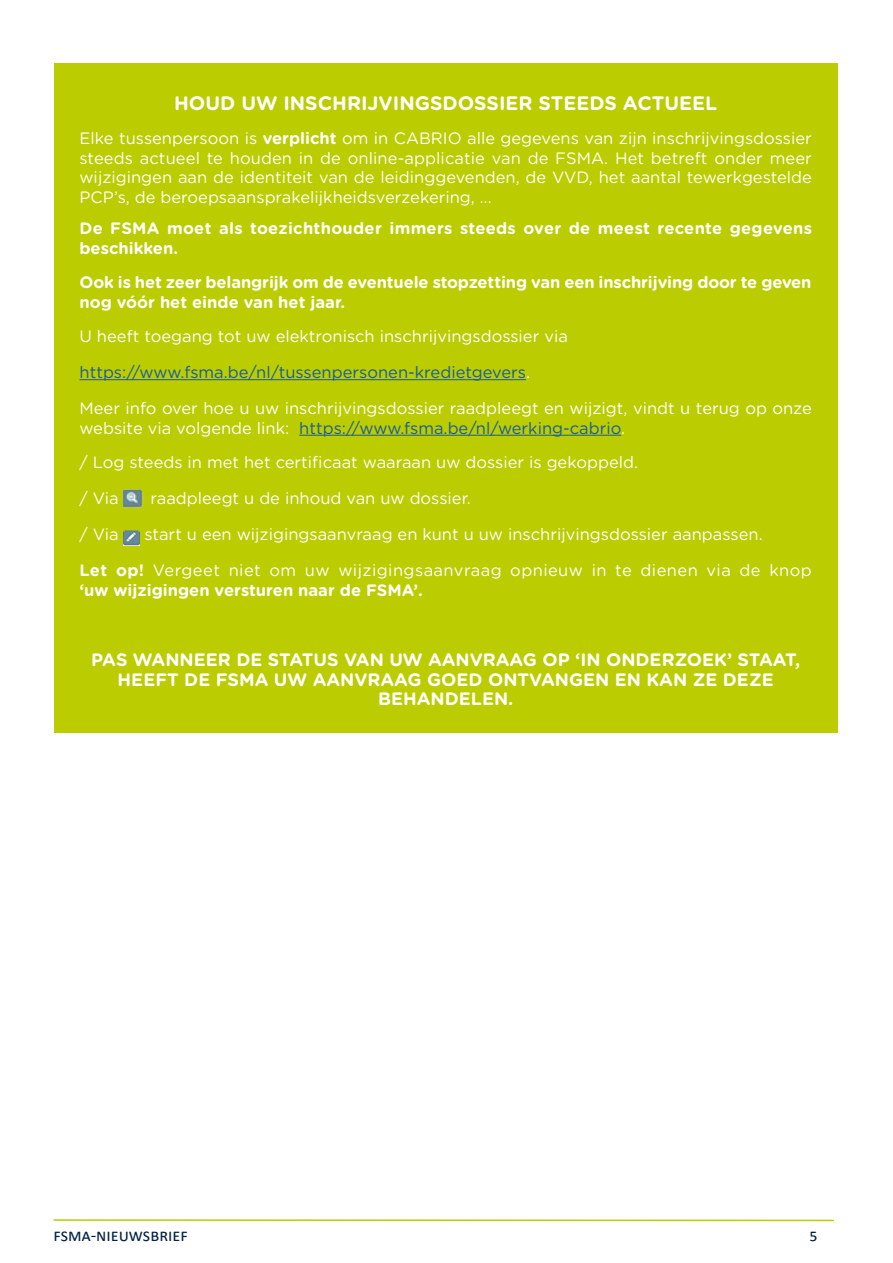
<style>
.page{position:relative;width:893px;height:1263px;background:#fff}
.page>*{position:absolute;margin:0;border:0;box-sizing:border-box;transform-origin:0 0}
.BROOD_NIEUWSBRIEF{font:700 19.5px "Gotham Rounded";color:#fff}
.BROOD_NIEUWSBRIEF-2{font:700 18px/19.5px "Gotham Rounded";color:#fff;text-align:center}
.t1{font:18px "Calibri";color:#024}
.BROOD_NIEUWSBRIEF-3{font:16.5px/19.5px "Gotham Rounded";color:#fff;text-align:justify}
.BROOD_NIEUWSBRIEF-4{font:700 16.5px/19.5px "Gotham Rounded";color:#fff}
.BROOD_NIEUWSBRIEF-5{font:16.5px/19.5px "Gotham Rounded";letter-spacing:.025em;color:#fff}
.BROOD_NIEUWSBRIEF-6{font:700 16.5px/19.5px "Gotham Rounded";letter-spacing:.02em;color:#fff}
.BROOD_NIEUWSBRIEF-7{font:16.5px "Gotham Rounded";color:#175d9e}
.s1{font-weight:700}
.s2{color:#fff}
.s3{color:#175d9e}
</style>
<div class="page">
<div style="left:54px;top:63px;width:783px;height:669px;background:#bc0"></div>
<hr style="left:80px;top:379px;width:446px;height:1px;background:#175d9e">
<hr style="left:299px;top:435px;width:322px;height:1px;background:#175d9e">
<img style="left:124px;top:489px;width:20px;height:20px">
<img style="left:124px;top:530px;width:15px;height:16px">
<hr style="left:54px;top:1219px;width:780px;height:2px;background:#bc0">
<p class="BROOD_NIEUWSBRIEF" style="left:174px;top:88px;width:545px">HOUD UW INSCHRIJVINGSDOSSIER STEEDS ACTUEEL</p>
<p class="BROOD_NIEUWSBRIEF-3" style="left:80px;top:128px;width:734px">Elke tussenpersoon is <span class="s1">verplicht</span> om in CABRIO alle gegevens van zijn inschrijvingsdossier steeds actueel te houden in de online-applicatie van de FSMA. Het betreft onder meer wijzigingen aan de identiteit van de leidinggevenden, de VVD, het aantal tewerkgestelde PCP’s, de beroepsaansprakelijkheidsverzekering, …</p>
<p class="BROOD_NIEUWSBRIEF-6" style="left:80px;top:218px;width:734px">De FSMA moet als toezichthouder immers steeds over de meest recente gegevens beschikken.</p>
<p class="BROOD_NIEUWSBRIEF-4" style="left:80px;top:272px;width:733px">Ook is het zeer belangrijk om de eventuele stopzetting van een inschrijving door te geven nog vóór het einde van het jaar.</p>
<p class="BROOD_NIEUWSBRIEF-3" style="left:80px;top:326px;width:490px">U heeft toegang tot uw elektronisch inschrijvingsdossier via</p>
<p class="BROOD_NIEUWSBRIEF-7" style="left:80px;top:361px;width:452px">https://www.fsma.be/nl/tussenpersonen-kredietgevers<span class="s2">.</span></p>
<p class="BROOD_NIEUWSBRIEF-3" style="left:80px;top:398px;width:734px">Meer info over hoe u uw inschrijvingsdossier raadpleegt en wijzigt, vindt u terug op onze website via volgende link: <span class="s3">https://www.fsma.be/nl/werking-cabrio</span>.</p>
<p class="BROOD_NIEUWSBRIEF-3" style="left:80px;top:452px;width:560px">/ Log steeds in met het certificaat waaraan uw dossier is gekoppeld.</p>
<p class="BROOD_NIEUWSBRIEF-3" style="left:80px;top:488px;width:41px">/ Via</p>
<p class="BROOD_NIEUWSBRIEF-3" style="left:150px;top:488px;width:322px">raadpleegt u de inhoud van uw dossier.</p>
<p class="BROOD_NIEUWSBRIEF-3" style="left:80px;top:524px;width:41px">/ Via</p>
<p class="BROOD_NIEUWSBRIEF-3" style="left:144px;top:524px;width:620px">start u een wijzigingsaanvraag en kunt u uw inschrijvingsdossier aanpassen.</p>
<p class="BROOD_NIEUWSBRIEF-5" style="left:80px;top:560px;width:734px"><span class="s1">Let op!</span> Vergeet niet om uw wijzigingsaanvraag opnieuw in te dienen via de knop <span class="s1">‘uw wijzigingen versturen naar de FSMA’.</span></p>
<p class="BROOD_NIEUWSBRIEF-2" style="left:91px;top:649px;width:710px">PAS WANNEER DE STATUS VAN UW AANVRAAG OP ‘IN ONDERZOEK’ STAAT,<br>HEEFT DE FSMA UW AANVRAAG GOED ONTVANGEN EN KAN ZE DEZE<br>BEHANDELEN.</p>
<p class="t1" style="left:54px;top:1222px;width:134px">FSMA-nieuwsbrief</p>
<p class="t1" style="left:810px;top:1222px;width:10px">5</p>
</div>
